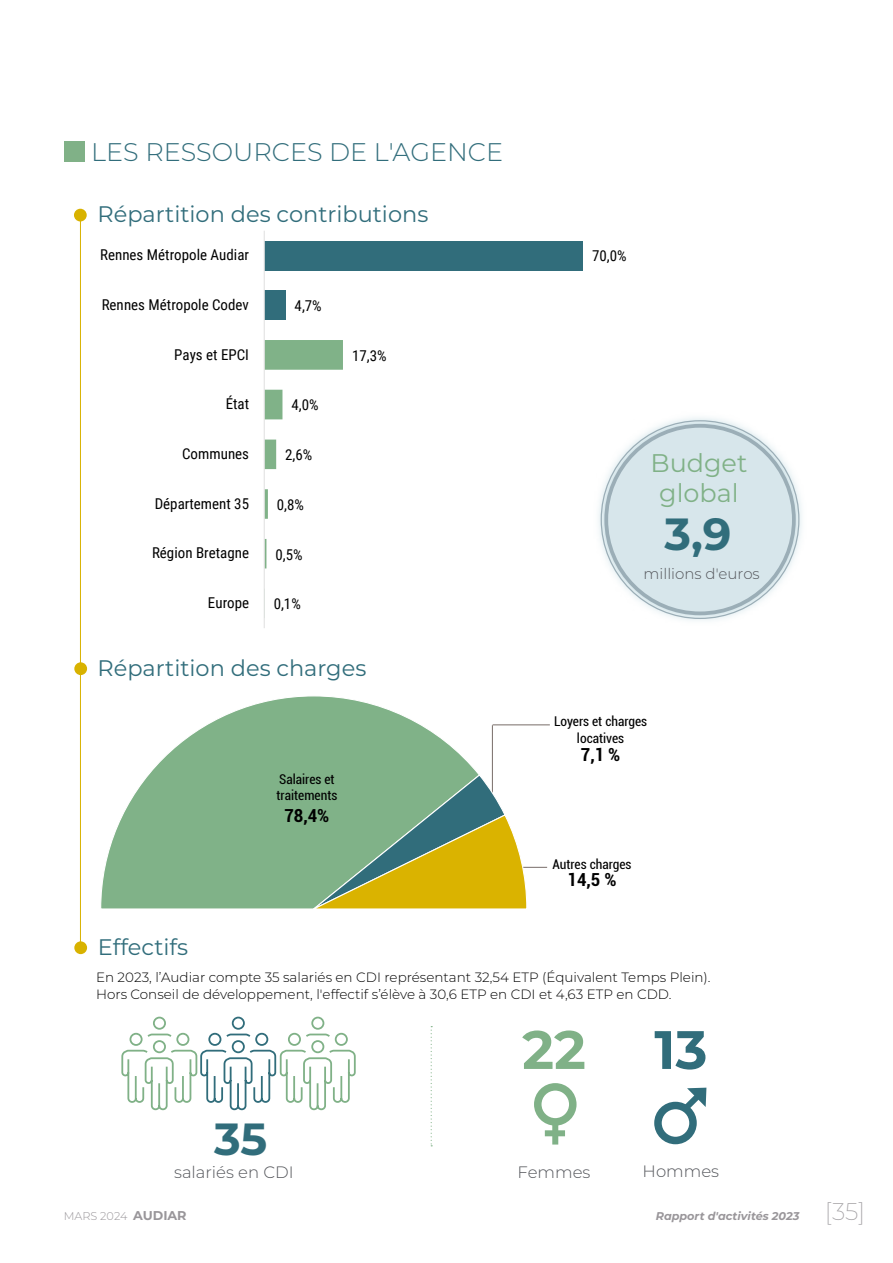
<style>
.page{position:relative;width:893px;height:1263px;background:#fff}
.page>*{position:absolute;margin:0;border:0;box-sizing:border-box;transform-origin:0 0}
.t1{font:700 54px "Montserrat";color:#316d7b}
.t2{font:700 54px "Montserrat";color:#80b187}
.t3{font:700 45px "Montserrat";color:#316d7b}
.t4{font:300 25.5px "Montserrat";color:#316d7b}
.t5{font:25.5px/30.6px "Montserrat";color:#80b187;text-align:center}
.t6{font:22.5px "Montserrat";color:#316d7b}
.t7{font:700 condensed 18px "Roboto";color:#000}
.t8{font:300 16.5px "Montserrat";color:#54565b}
.t9{font:15px "Roboto Condensed";color:#000}
.t10{font:300 15px "Montserrat";color:#54565b}
.t11{font:300 13.5px/16.5px "Montserrat";color:#000}
.t12{font:condensed 13.5px/16.5px "Roboto";color:#000;text-align:center}
.t13{font:italic 700 11.25px "Montserrat";color:#99969a}
.t14{font:300 11.25px "Montserrat";color:#99969a}
.s1{font-weight:700;font-size:12.75px}
.s2{font-weight:200;font-style:normal;font-size:24px;color:#a19fa2}
</style>
<div class="page">
<div style="left:64px;top:141px;width:21px;height:20px;background:#80b187"></div>
<div style="left:654px;top:1102px;width:43px;height:42px;border:8px solid #316d7b;border-radius:50%"></div>
<svg style="left:678px;top:1087px;width:29px;height:29px"></svg>
<div style="left:534px;top:1083px;width:42px;height:42px;border:8px solid #80b187;border-radius:50%"></div>
<div style="left:552px;top:1124px;width:6px;height:20px;background:#80b187"></div>
<div style="left:545px;top:1130px;width:20px;height:6px;background:#80b187"></div>
<svg style="left:431px;top:1026px;width:1px;height:120px"></svg>
<svg style="left:121px;top:1016px;width:235px;height:95px"></svg>
<div style="left:264px;top:290px;width:22px;height:30px;background:#316d7b"></div>
<div style="left:264px;top:241px;width:319px;height:29px;background:#316d7b"></div>
<svg style="left:265px;top:340px;width:78px;height:229px"></svg>
<hr style="left:264px;top:231px;width:1px;height:397px;background:#e3e3e3">
<hr style="left:492px;top:725px;width:1px;height:79px;background:#776c68">
<hr style="left:493px;top:725px;width:57px;height:1px;background:#776c68">
<hr style="left:479px;top:867px;width:68px;height:1px;background:#776c68">
<svg style="left:150px;top:696px;width:327px;height:77px;fill:#80b288"></svg>
<svg style="left:101px;top:773px;width:427px;height:136px;background:#94b37a"></svg>
<div style="left:592px;top:411px;width:216px;height:216px;background:#aacdd7;opacity:.75"></div>
<div style="left:604px;top:424px;width:192px;height:191px;background:#d7e6eb;border-radius:50%"></div>
<div style="left:604px;top:424px;width:192px;height:191px;border:4px solid #9baeb7;border-radius:50%"></div>
<div style="left:74px;top:209px;width:13px;height:12px;background:#d8b200;border-radius:50%"></div>
<div style="left:74px;top:662px;width:13px;height:13px;background:#d8b200;border-radius:50%"></div>
<div style="left:74px;top:941px;width:13px;height:13px;background:#d8b200;border-radius:50%"></div>
<hr style="left:80px;top:214px;width:1px;height:733px;background:#d8b200">
<h3 class="t4" style="left:91px;top:135px;width:413px">LES RESSOURCES DE L'AGENCE</h3>
<h3 class="t6" style="left:98px;top:199px;width:332px">Répartition des contributions</h3>
<p class="t9" style="left:100px;top:244px;width:150px">Rennes Métropole Audiar</p>
<p class="t9" style="left:102px;top:294px;width:149px">Rennes Métropole Codev</p>
<p class="t9" style="left:295px;top:295px;width:29px">4,7%</p>
<p class="t9" style="left:174px;top:344px;width:76px">Pays et EPCI</p>
<p class="t9" style="left:352px;top:345px;width:36px">17,3%</p>
<p class="t9" style="left:226px;top:393px;width:25px">État</p>
<p class="t9" style="left:291px;top:395px;width:29px">4,0%</p>
<p class="t9" style="left:182px;top:443px;width:68px">Communes</p>
<p class="t9" style="left:285px;top:444px;width:29px">2,6%</p>
<p class="t9" style="left:155px;top:493px;width:96px">Département 35</p>
<p class="t9" style="left:277px;top:494px;width:29px">0,8%</p>
<p class="t9" style="left:152px;top:542px;width:98px">Région Bretagne</p>
<p class="t9" style="left:275px;top:544px;width:29px">0,5%</p>
<p class="t9" style="left:208px;top:592px;width:43px">Europe</p>
<p class="t9" style="left:274px;top:593px;width:29px">0,1%</p>
<h3 class="t6" style="left:98px;top:653px;width:270px">Répartition des charges</h3>
<h3 class="t6" style="left:98px;top:932px;width:92px">Effectifs</h3>
<p class="t12" style="left:276px;top:771px;width:62px;text-align:left">Salaires et traitements</p>
<h3 class="t7" style="left:285px;top:803px;width:46px">78,4%</h3>
<p class="t9" style="left:592px;top:245px;width:36px">70,0%</p>
<h3 class="t5" style="left:650px;top:446px;width:98px">Budget global</h3>
<h2 class="t3" style="left:664px;top:502px;width:69px">3,9</h2>
<p class="t10" style="left:644px;top:563px;width:118px">millions d'euros</p>
<p class="t12" style="left:554px;top:712px;width:95px">Loyers et charges locatives</p>
<h3 class="t7" style="left:581px;top:741px;width:41px">7,1 %</h3>
<p class="t12" style="left:552px;top:855px;width:81px">Autres charges</p>
<h3 class="t7" style="left:568px;top:866px;width:50px">14,5 %</h3>
<p class="t11" style="left:96px;top:969px;width:616px">En 2023, l’Audiar compte 35 salariés en CDI représentant 32,54 ETP (Équivalent Temps Plein).<br>Hors Conseil de développement, l'effectif s’élève à 30,6 ETP en CDI et 4,63 ETP en CDD.</p>
<h1 class="t1" style="left:654px;top:1011px;width:55px">13</h1>
<h1 class="t2" style="left:522px;top:1011px;width:65px">22</h1>
<h2 class="t3" style="left:214px;top:1107px;width:54px">35</h2>
<p class="t8" style="left:174px;top:1161px;width:121px">salariés en CDI</p>
<p class="t8" style="left:518px;top:1161px;width:74px">Femmes</p>
<p class="t8" style="left:643px;top:1160px;width:78px">Hommes</p>
<p class="t14" style="left:64px;top:1209px;width:124px">MARS 2024 <span class="s1">AUDIAR</span></p>
<p class="t13" style="left:656px;top:1208px;width:211px">Rapport d'activités 2023 <span class="s2">[35]</span></p>
</div>
